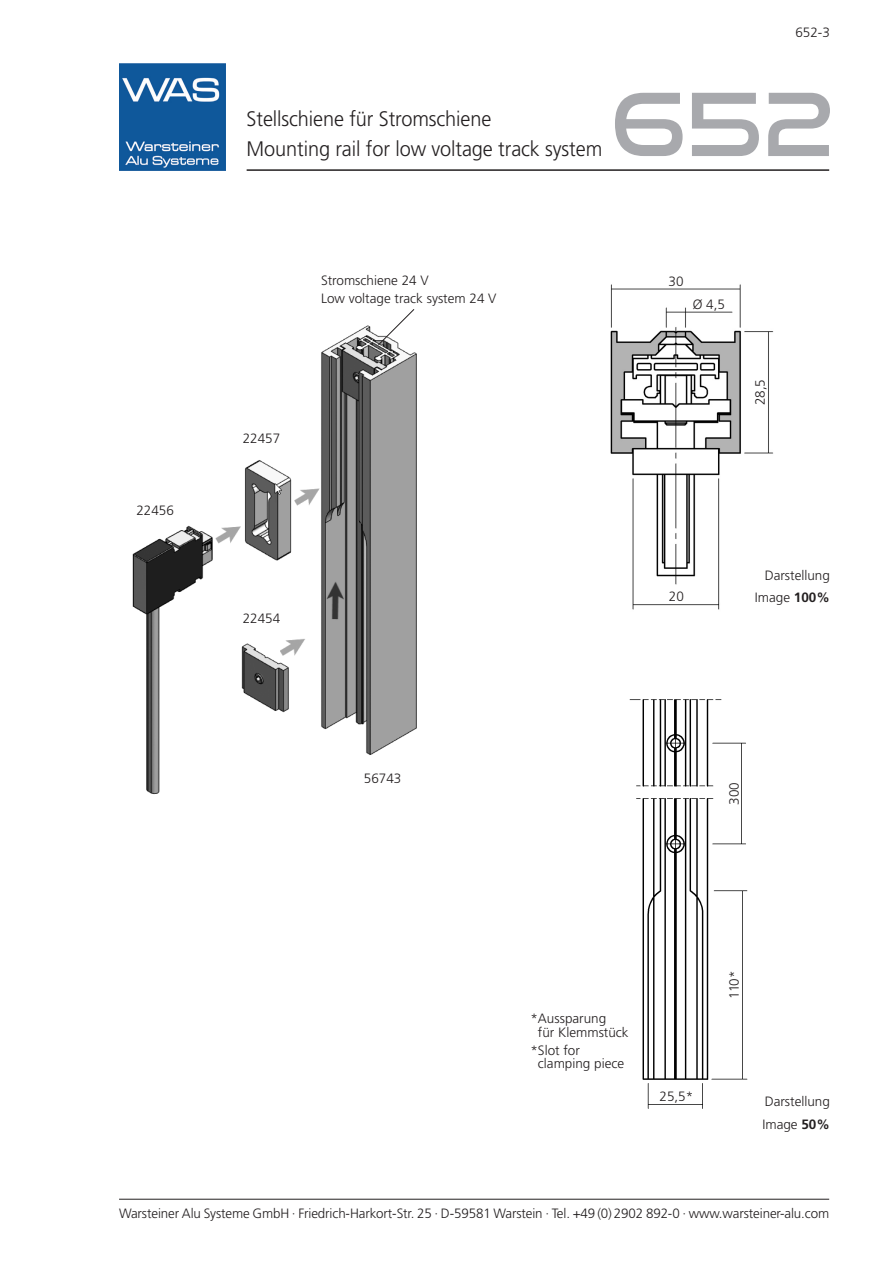
<style>
.page{position:relative;width:893px;height:1263px;background:#fff}
.page>*{position:absolute;margin:0;border:0;box-sizing:border-box;transform-origin:0 0}
.t1{font:87px "Good Times Rg";color:#a8a9ad}
.t2{font:300 21px "Frutiger";letter-spacing:-.005em;color:#231f20;scale:.95 1}
.t3{font:300 13.5px/13.5px "Frutiger";color:#231f20}
.s1{font-weight:700}
</style>
<div class="page">
<img style="left:119px;top:64px;width:106px;height:106px">
<hr style="left:119px;top:1199px;width:710px;height:1px;background:#231f20">
<hr style="left:247px;top:169px;width:582px;height:2px;background:#231f20">
<img style="left:132px;top:325px;width:285px;height:470px">
<img style="left:610px;top:284px;width:164px;height:326px">
<img style="left:629px;top:699px;width:119px;height:410px">
<svg style="left:378px;top:309px;width:37px;height:36px"></svg>
<p class="t3" style="left:136px;top:504px;width:39px">22456</p>
<p class="t3" style="left:795px;top:26px;width:36px">652-3</p>
<p class="t2" style="left:247px;top:111px;width:259px">Stellschiene für Stromschiene</p>
<p class="t2" style="left:247px;top:140px;width:376px">Mounting rail for low voltage track system</p>
<p class="t1" style="left:611px;top:69px;width:225px">652</p>
<p class="t3" style="left:321px;top:273px;width:177px;line-height:18px">Stromschiene 24 V<br>Low voltage track system 24 V</p>
<p class="t3" style="left:243px;top:432px;width:39px">22457</p>
<p class="t3" style="left:668px;top:276px;width:17px">30</p>
<p class="t3" style="left:693px;top:299px;width:34px">Ø 4,5</p>
<p class="t3" style="left:754px;top:405px;width:28px;rotate:-90deg">28,5</p>
<p class="t3" style="left:243px;top:613px;width:39px">22454</p>
<p class="t3" style="left:669px;top:591px;width:17px">20</p>
<p class="t3" style="left:765px;top:569px;width:67px">Darstellung</p>
<p class="t3" style="left:755px;top:592px;width:77px">Image <span class="s1">100%</span></p>
<p class="t3" style="left:364px;top:772px;width:39px">56743</p>
<p class="t3" style="left:728px;top:805px;width:24px;rotate:-90deg">300</p>
<p class="t3" style="left:728px;top:999px;width:30px;rotate:-90deg">110*</p>
<p class="t3" style="left:538px;top:1013px;width:92px;text-indent:-8px">*Aussparung<br>für Klemmstück</p>
<p class="t3" style="left:538px;top:1044px;width:88px;text-indent:-8px">*Slot for clamping piece</p>
<p class="t3" style="left:659px;top:1090px;width:35px">25,5*</p>
<p class="t3" style="left:765px;top:1096px;width:67px">Darstellung</p>
<p class="t3" style="left:762px;top:1118px;width:69px">Image <span class="s1">50%</span></p>
<p class="t3" style="left:119px;top:1207px;width:712px">Warsteiner Alu Systeme GmbH · Friedrich-Harkort-Str. 25 · D-59581 Warstein · Tel. +49 (0) 2902 892-0 · www.warsteiner-alu.com</p>
</div>
